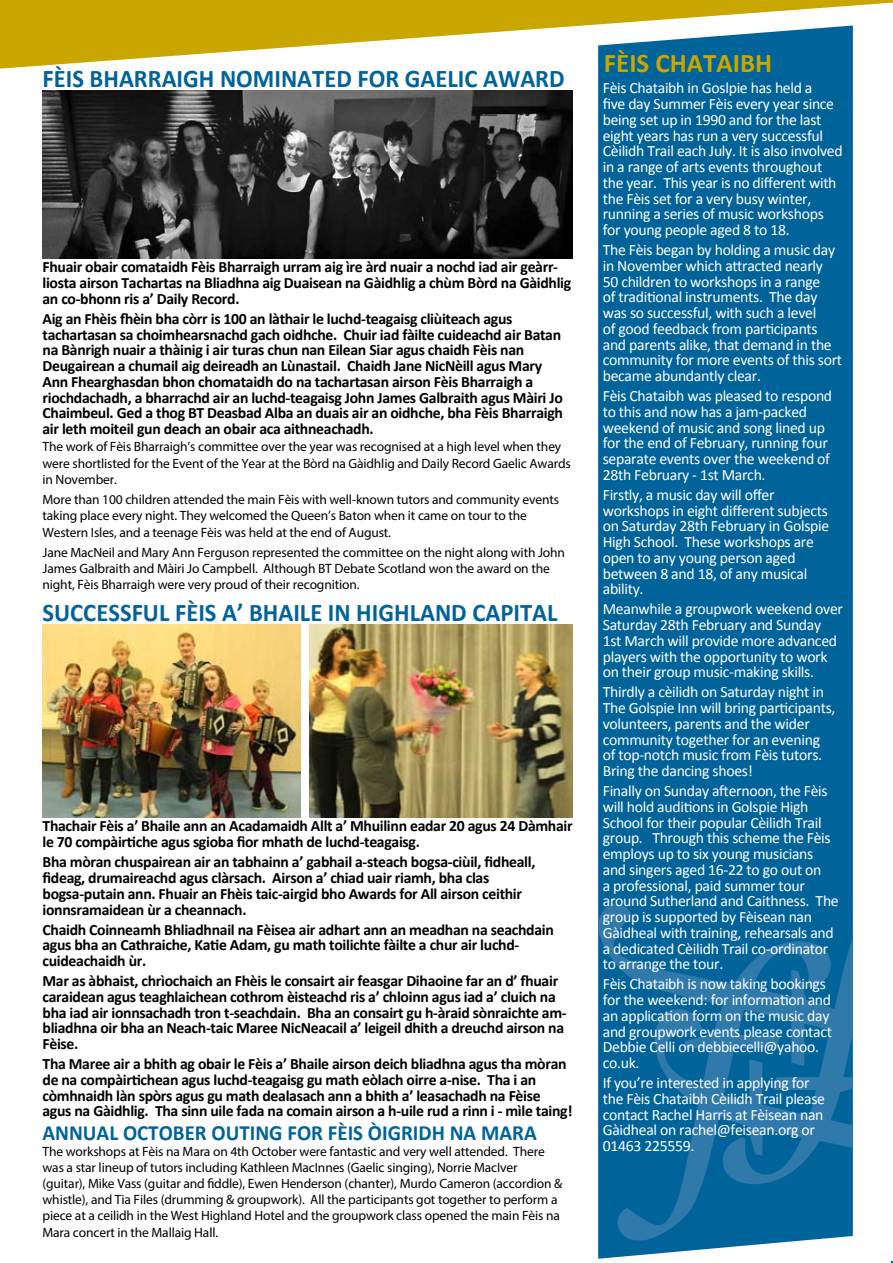
<style>
.page{position:relative;width:893px;height:1263px;background:#fff}
.page>*{position:absolute;margin:0;border:0;box-sizing:border-box;transform-origin:0 0}
.t1{font:700 27px "Calibri";color:#caa600}
.t2{font:700 25.5px "Calibri";color:#00639a}
.t3{font:700 21.75px "Calibri";color:#00639a}
.t4{font:15.75px/15.8px "Calibri";letter-spacing:-.02em;color:#fff}
.t5{font:700 15.75px/15.8px "Calibri";letter-spacing:-.02em;color:#000}
.t6{font:13.5px/16.2px "Myriad Pro";letter-spacing:-.01em;color:#000}
</style>
<div class="page">
<svg style="left:0;top:1px;width:893px;height:68px;fill:#caa600"></svg>
<div style="left:598px;top:26px;width:255px;height:1233px;background:#00639a"></div>
<img style="left:598px;top:884px;width:255px;height:356px">
<svg style="left:0;top:0;width:893px;height:1px"></svg>
<img style="left:43px;top:624px;width:257px;height:193px">
<img style="left:310px;top:624px;width:263px;height:193px">
<img style="left:43px;top:90px;width:530px;height:168px">
<h2 class="t2" style="left:43px;top:62px;width:193px">FÈIS BHARRAIGH nominated</h2>
<h2 class="t2" style="left:357px;top:62px;width:15px">for</h2>
<h2 class="t2" style="left:405px;top:62px;width:13px">gaelic</h2>
<h2 class="t2" style="left:483px;top:62px;width:53px">award</h2>
<p class="t5" style="left:43px;top:259px;width:530px">Fhuair obair comataidh Fèis Bharraigh urram aig ìre àrd nuair a nochd iad air geàrr&shy;liosta airson Tachartas na Bliadhna aig Duaisean na Gàidhlig a chùm Bòrd na Gàidhlig an co-bhonn ris a’ Daily Record.</p>
<p class="t5" style="left:43px;top:311px;width:522px">Aig an Fhèis fhèin bha còrr is 100 an làthair le luchd-teagaisg cliùiteach agus tachartasan sa choimhearsnachd gach oidhche. Chuir iad fàilte cuideachd air Batan na Bànrigh nuair a thàinig i air turas chun nan Eilean Siar agus chaidh Fèis nan Deugairean a chumail aig deireadh an Lùnastail. Chaidh Jane NicNèill agus Mary Ann Fhearghasdan bhon chomataidh do na tachartasan airson Fèis Bharraigh a riochdachadh, a bharrachd air an luchd-teagaisg John James Galbraith agus Màiri Jo Chaimbeul. Ged a thog BT Deasbad Alba an duais air an oidhche, bha Fèis Bharraigh air leth moiteil gun deach an obair aca aithneachadh.</p>
<p class="t6" style="left:43px;top:438px;width:530px">The work of Fèis Bharraigh’s committee over the year was recognised at a high level when they were shortlisted for the Event of the Year at the Bòrd na Gàidhlig and Daily Record Gaelic Awards in November.</p>
<p class="t6" style="left:43px;top:491px;width:518px">More than 100 children attended the main Fèis with well-known tutors and community events taking place every night. They welcomed the Queen’s Baton when it came on tour to the<br>Western Isles, and a teenage Fèis was held at the end of August.</p>
<p class="t6" style="left:43px;top:544px;width:524px">Jane MacNeil and Mary Ann Ferguson represented the committee on the night along with John<br>James Galbraith and Màiri Jo Campbell. Although BT Debate Scotland won the award on the night, Fèis Bharraigh were very proud of their recognition.</p>
<h2 class="t2" style="left:43px;top:596px;width:517px">SUCCESSFUL FÈIS A’ BHAILE IN HIGHLAND CAPITAL</h2>
<p class="t5" style="left:43px;top:818px;width:532px">Thachair Fèis a’ Bhaile ann an Acadamaidh Allt a’ Mhuilinn eadar 20 agus 24 Dàmhair le 70 compàirtiche agus sgioba fìor mhath de luchd-teagaisg.</p>
<p class="t5" style="left:43px;top:854px;width:494px">Bha mòran chuspairean air an tabhainn a’ gabhail a-steach bogsa-ciùil, fidheall, fìdeag, drumaireachd agus clàrsach. Airson a’ chiad uair riamh, bha clas bogsa-putain ann. Fhuair an Fhèis taic-airgid bho Awards for All airson ceithir ionnsramaidean ùr a cheannach.</p>
<p class="t5" style="left:43px;top:921px;width:513px">Chaidh Coinneamh Bhliadhnail na Fèisea air adhart ann an meadhan na seachdain agus bha an Cathraiche, Katie Adam, gu math toilichte fàilte a chur air luchd&shy;cuideachaidh ùr.</p>
<p class="t5" style="left:43px;top:973px;width:526px">Mar as àbhaist, chrìochaich an Fhèis le consairt air feasgar Dihaoine far an d’ fhuair caraidean agus teaghlaichean cothrom èisteachd ris a’ chloinn agus iad a’ cluich na bha iad air ionnsachadh tron t-seachdain. Bha an consairt gu h-àraid sònraichte am&shy;bliadhna oir bha an Neach-taic Maree NicNeacail a’ leigeil dhith a dreuchd airson na Fèise.</p>
<p class="t5" style="left:43px;top:1056px;width:531px">Tha Maree air a bhith ag obair le Fèis a’ Bhaile airson deich bliadhna agus tha mòran de na compàirtichean agus luchd-teagaisg gu math eòlach oirre a-nise. Tha i an còmhnaidh làn spòrs agus gu math dealasach ann a bhith a’ leasachadh na Fèise agus na Gàidhlig. Tha sinn uile fada na comain airson a h-uile rud a rinn i - mìle taing!</p>
<h3 class="t3" style="left:43px;top:1119px;width:496px">ANNUAL OCTOBER OUTING FOR FÈIS ÒIGRIDH NA MARA</h3>
<p class="t6" style="left:43px;top:1143px;width:521px">The workshops at Fèis na Mara on 4th October were fantastic and very well attended. There was a star lineup of tutors including Kathleen MacInnes (Gaelic singing), Norrie MacIver (guitar), Mike Vass (guitar and fiddle), Ewen Henderson (chanter), Murdo Cameron (accordion &amp; whistle), and Tia Files (drumming &amp; groupwork). All the participants got together to perform a piece at a ceilidh in the West Highland Hotel and the groupwork class opened the main Fèis na Mara concert in the Mallaig Hall.</p>
<h1 class="t1" style="left:604px;top:46px;width:170px">FÈIS CHATAIBH</h1>
<p class="t4" style="left:603px;top:80px;width:241px">Fèis Chataibh in Goslpie has held a<br>five day Summer Fèis every year since being set up in 1990 and for the last eight years has run a very successful Cèilidh Trail each July. It is also involved in a range of arts events throughout the year. This year is no different with the Fèis set for a very busy winter, running a series of music workshops for young people aged 8 to 18.</p>
<p class="t4" style="left:603px;top:242px;width:241px">The Fèis began by holding a music day in November which attracted nearly 50 children to workshops in a range<br>of traditional instruments. The day was so successful, with such a level<br>of good feedback from participants and parents alike, that demand in the community for more events of this sort became abundantly clear.</p>
<p class="t4" style="left:603px;top:388px;width:231px">Fèis Chataibh was pleased to respond to this and now has a jam-packed weekend of music and song lined up for the end of February, running four separate events over the weekend of 28th February - 1st March.</p>
<p class="t4" style="left:603px;top:487px;width:228px">Firstly, a music day will offer workshops in eight different subjects on Saturday 28th February in Golspie<br>High School. These workshops are open to any young person aged between 8 and 18, of any musical ability.</p>
<p class="t4" style="left:603px;top:601px;width:242px">Meanwhile a groupwork weekend over Saturday 28th February and Sunday 1st March will provide more advanced players with the opportunity to work on their group music-making skills.</p>
<p class="t4" style="left:603px;top:684px;width:234px">Thirdly a cèilidh on Saturday night in The Golspie Inn will bring participants, volunteers, parents and the wider community together for an evening of top-notch music from Fèis tutors.<br>Bring the dancing shoes!</p>
<p class="t4" style="left:603px;top:783px;width:238px">Finally on Sunday afternoon, the Fèis will hold auditions in Golspie High School for their popular Cèilidh Trail group. Through this scheme the Fèis employs up to six young musicians and singers aged 16-22 to go out on<br>a professional, paid summer tour around Sutherland and Caithness. The group is supported by Fèisean nan Gàidheal with training, rehearsals and a dedicated Cèilidh Trail co-ordinator to arrange the tour.</p>
<p class="t4" style="left:603px;top:976px;width:231px">Fèis Chataibh is now taking bookings for the weekend: for information and an application form on the music day and groupwork events please contact<br>Debbie Celli on debbiecelli@yahoo. co.uk.</p>
<p class="t4" style="left:603px;top:1075px;width:224px">If you’re interested in applying for the Fèis Chataibh Cèilidh Trail please contact Rachel Harris at Fèisean nan<br>Gàidheal on rachel@feisean.org or<br>01463 225559.</p>
</div>
